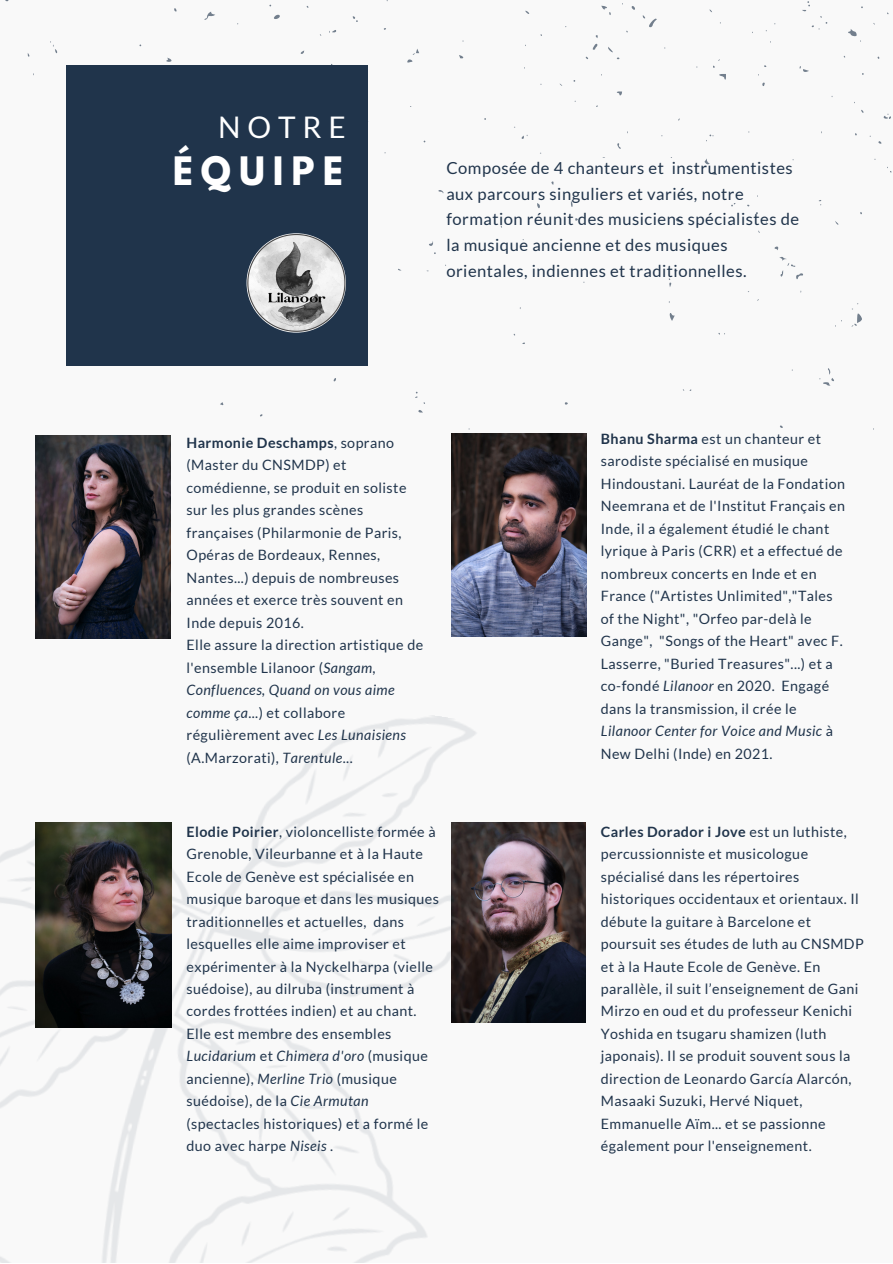
<style>
.page{position:relative;width:893px;height:1264px;background:#fff}
.page>*{position:absolute;margin:0;border:0;box-sizing:border-box;transform-origin:0 0}
.t1{font:700 34.65px "League Spartan";letter-spacing:.23em;color:#fff}
.t2{font:29.7px "Lato";letter-spacing:.23em;color:#fff}
.t3{font:16.65px/25.8px "Lato";letter-spacing:.03em;color:#20344b}
.t4{font:14.25px/22.5px "Lato";letter-spacing:.03em;color:#20344b}
.s1{font-weight:700}
.s2{font-style:italic}
</style>
<div class="page">
<div style="left:0;top:0;width:892px;height:1262px;background:#f9f9f9"></div>
<svg style="left:5px;top:0;width:887px;height:429px"></svg>
<img style="left:0;top:620px;width:540px;height:642px">
<div style="left:66px;top:66px;width:302px;height:300px;background:#20344b"></div>
<img style="left:246px;top:233px;width:100px;height:100px;border-radius:50%">
<img style="left:36px;top:435px;width:135px;height:203px">
<img style="left:451px;top:434px;width:135px;height:202px">
<img style="left:36px;top:822px;width:136px;height:205px">
<img style="left:451px;top:822px;width:134px;height:200px">
<h2 class="t2" style="left:218px;top:108px;width:129px">NOTRE</h2>
<h1 class="t1" style="left:173px;top:154px;width:171px">ÉQUIPE</h1>
<p class="t3" style="left:446px;top:154px;width:354px">Composée de 4 chanteurs et instrumentistes aux parcours singuliers et variés, notre formation réunit des musiciens spécialistes de la musique ancienne et des musiques orientales, indiennes et traditionnelles.</p>
<p class="t4" style="left:186px;top:431px;width:238px"><span class="s1">Harmonie Deschamps</span>, soprano (Master du CNSMDP) et comédienne, se produit en soliste sur les plus grandes scènes françaises (Philarmonie de Paris,<br>Opéras de Bordeaux, Rennes,<br>Nantes...) depuis de nombreuses années et exerce très souvent en<br>Inde depuis 2016.<br>Elle assure la direction artistique de l'ensemble Lilanoor (<span class="s2">Sangam,<br>Confluences, Quand on vous aime comme ça</span>...) et collabore régulièrement avec <span class="s2">Les Lunaisiens </span>(A.Marzorati), <span class="s2">Tarentule</span>...</p>
<p class="t4" style="left:186px;top:819px;width:254px"><span class="s1">Elodie Poirier</span>, violoncelliste formée à Grenoble, Vileurbanne et à la Haute Ecole de Genève est spécialisée en musique baroque et dans les musiques traditionnelles et actuelles, dans lesquelles elle aime improviser et expérimenter à la Nyckelharpa (vielle suédoise), au dilruba (instrument à cordes frottées indien) et au chant.<br>Elle est membre des ensembles <span class="s2">Lucidarium</span> et <span class="s2">Chimera d'oro</span> (musique ancienne), <span class="s2">Merline Trio</span> (musique suédoise), de la <span class="s2">Cie Armutan </span>(spectacles historiques) et a formé le duo avec harpe <span class="s2">Niseis</span> .</p>
<p class="t4" style="left:600px;top:427px;width:246px"><span class="s1">Bhanu Sharma</span> est un chanteur et sarodiste spécialisé en musique Hindoustani. Lauréat de la Fondation Neemrana et de l'Institut Français en Inde, il a également étudié le chant lyrique à Paris (CRR) et a effectué de nombreux concerts en Inde et en France ("Artistes Unlimited","Tales of the Night", "Orfeo par-delà le Gange", "Songs of the Heart" avec F.<br>Lasserre, "Buried Treasures"...) et a co-fondé <span class="s2">Lilanoor</span> en 2020. Engagé dans la transmission, il crée le <span class="s2">Lilanoor Center for Voice and Music</span> à New Delhi (Inde) en 2021.</p>
<p class="t4" style="left:600px;top:819px;width:264px"><span class="s1">Carles Dorador i Jove</span> est un luthiste, percussionniste et musicologue spécialisé dans les répertoires historiques occidentaux et orientaux. Il débute la guitare à Barcelone et poursuit ses études de luth au CNSMDP et à la Haute Ecole de Genève. En parallèle, il suit l’enseignement de Gani Mirzo en oud et du professeur Kenichi Yoshida en tsugaru shamizen (luth japonais). Il se produit souvent sous la direction de Leonardo García Alarcón, Masaaki Suzuki, Hervé Niquet, Emmanuelle Aïm... et se passionne également pour l'enseignement.</p>
</div>
